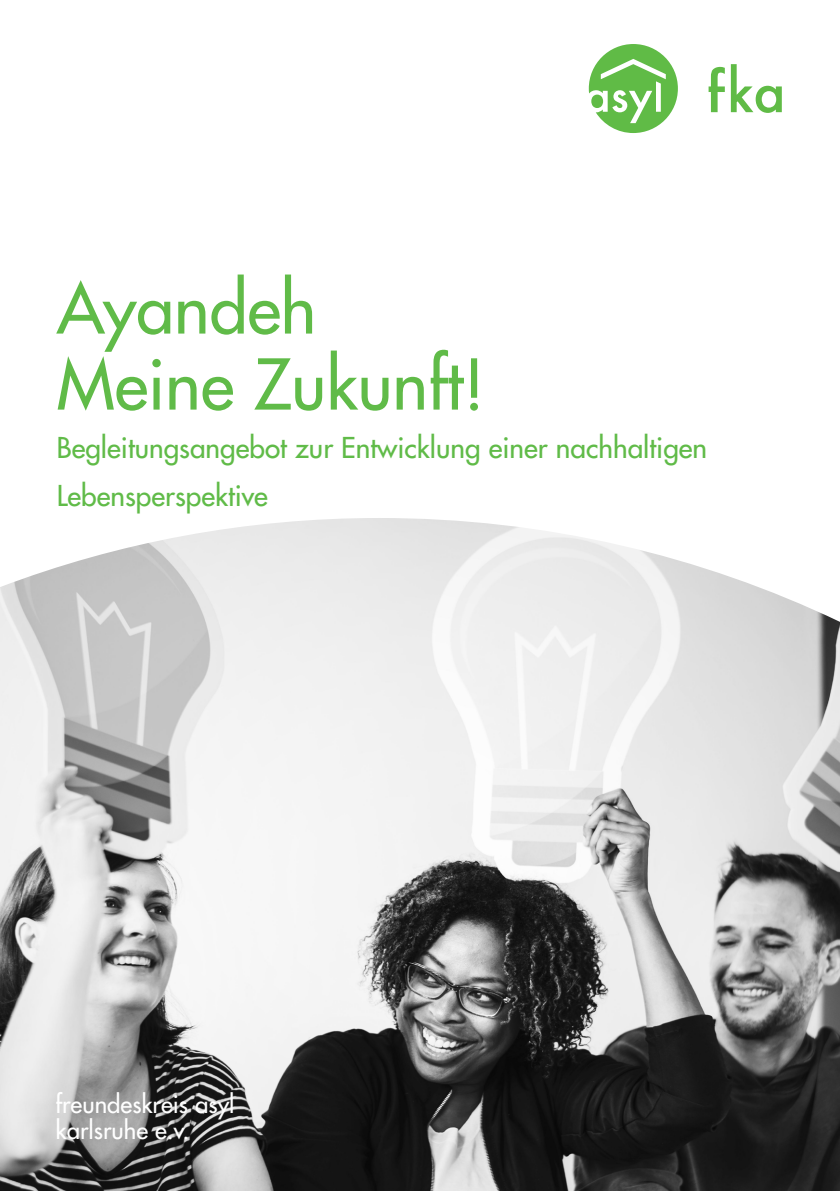
<style>
.page{position:relative;width:840px;height:1191px;background:#fff}
.page>*{position:absolute;margin:0;border:0;box-sizing:border-box;transform-origin:0 0}
.t1{font:68px "Futura";color:#60bb48}
.t2{font:28px/48px "Futura";color:#60bb48}
.t3{font:24px "Futura";color:#fff}
</style>
<div class="page">
<img style="left:0;top:518px;width:839px;height:673px">
<svg style="left:708px;top:67px;width:16px;height:45px"></svg>
<svg style="left:730px;top:64px;width:51px;height:49px"></svg>
<svg style="left:588px;top:44px;width:89px;height:89px"></svg>
<p class="t1" style="left:57px;top:266px;width:261px">Ayandeh</p>
<p class="t1" style="left:57px;top:342px;width:429px">Meine Zukunft!</p>
<p class="t2" style="left:57px;top:423px;width:651px">Begleitungsangebot zur Entwicklung einer nachhaltigen<br>Lebensperspektive</p>
<p class="t3" style="left:56px;top:1088px;width:180px">freundeskreis asyl</p>
<p class="t3" style="left:56px;top:1114px;width:135px">karlsruhe e.v.</p>
</div>
